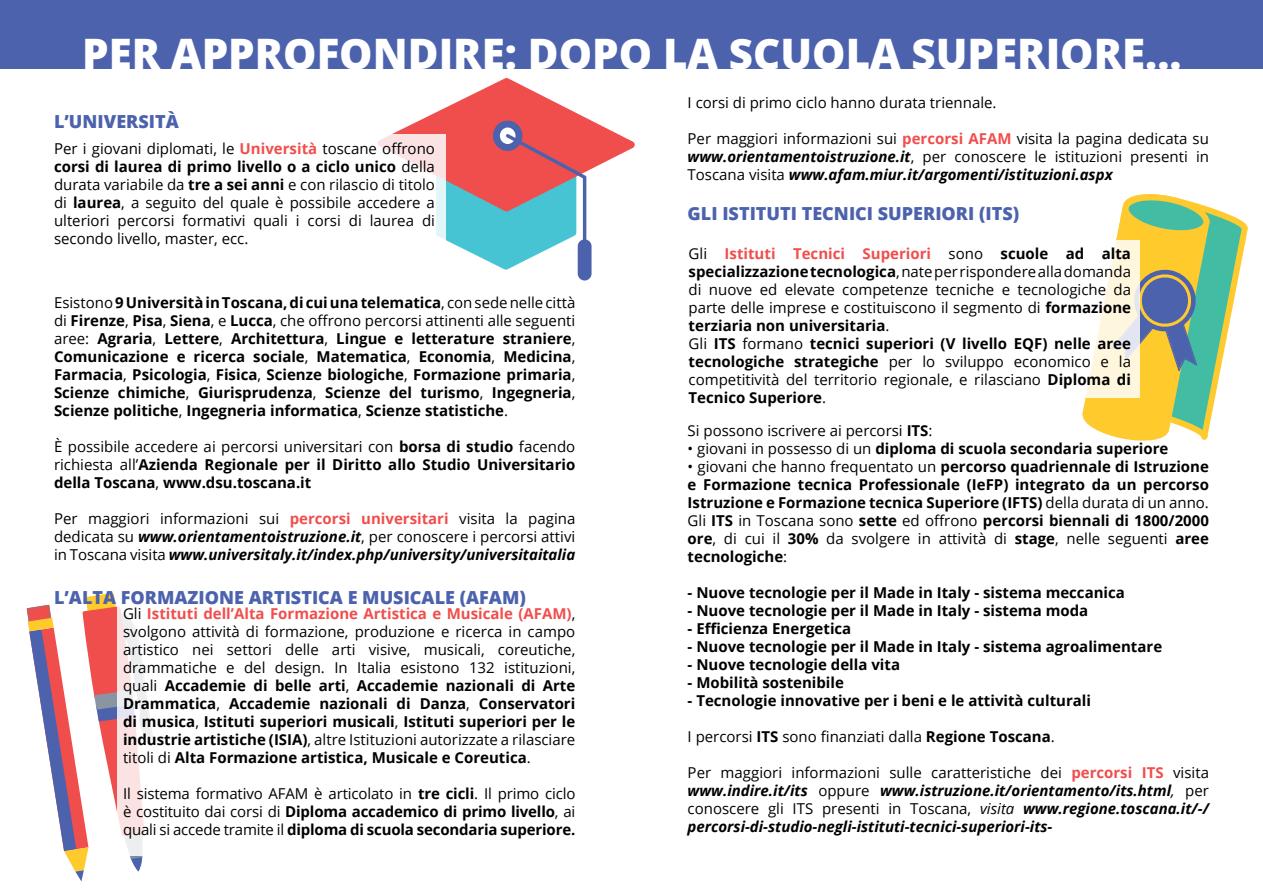
<style>
.page{position:relative;width:1263px;height:893px;background:#fff}
.page>*{position:absolute;margin:0;border:0;box-sizing:border-box;transform-origin:0 0}
.t1{font:800 42px "Open Sans";color:#fff}
.t2{font:800 18px "Open Sans";color:#4c62ad}
.t3{font:15px/18px "Open Sans";color:#000;text-align:justify}
.t4{font:700 15px/18px "Open Sans";color:#000;text-align:justify}
.t5{font:italic 700 15px/18px "Open Sans";color:#000;text-align:justify}
.s1{font-weight:700;color:#f04e4c}
.s2{font-weight:700}
.s3{font-weight:400}
.s4{font-weight:700;font-style:italic}
.s5{font-weight:400;font-style:normal}
.s6{font-style:normal;color:#f04e4c}
</style>
<div class="page">
<svg style="left:26px;top:593px;width:117px;height:288px"></svg>
<div style="left:117px;top:586px;width:275px;height:270px;background:#fff"></div>
<svg style="left:1082px;top:194px;width:166px;height:247px"></svg>
<div style="left:811px;top:240px;width:329px;height:158px;background:#fff"></div>
<svg style="left:392px;top:78px;width:243px;height:203px"></svg>
<div style="left:0;top:0;width:1263px;height:68px;background:#4c62ad"></div>
<div style="left:117px;top:134px;width:329px;height:122px;background:#fff"></div>
<h1 class="t1" style="left:82px;top:22px;width:1101px">PER APPROFONDIRE: DOPO LA SCUOLA SUPERIORE...</h1>
<p class="t2" style="left:54px;top:108px;width:126px">L’UNIVERSITÀ</p>
<p class="t3" style="left:54px;top:140px;width:382px">Per i giovani diplomati, le <span class="s1">Università</span> toscane offrono <span class="s2">corsi di laurea di primo livello o a ciclo unico</span> della durata variabile da <span class="s2">tre a sei anni</span> e con rilascio di titolo di <span class="s2">laurea</span>, a seguito del quale è possibile accedere a ulteriori percorsi formativi quali i corsi di laurea di secondo livello, master, ecc.</p>
<p class="t4" style="left:54px;top:294px;width:523px"><span class="s3">Esistono</span> 9 Università in Toscana, di cui una telematica<span class="s3">, con sede nelle città di</span> Firenze<span class="s3">,</span> Pisa<span class="s3">,</span> Siena<span class="s3">, e</span> Lucca<span class="s3">, che offrono percorsi attinenti alle seguenti aree:</span> Agraria<span class="s3">,</span> Lettere<span class="s3">,</span> Architettura<span class="s3">,</span> Lingue e letterature straniere<span class="s3">, </span>Comunicazione e ricerca sociale<span class="s3">,</span> Matematica<span class="s3">,</span> Economia<span class="s3">,</span> Medicina<span class="s3">, </span>Farmacia<span class="s3">,</span> Psicologia<span class="s3">,</span> Fisica<span class="s3">,</span> Scienze biologiche<span class="s3">,</span> Formazione primaria<span class="s3">, </span>Scienze chimiche<span class="s3">,</span> Giurisprudenza<span class="s3">,</span> Scienze del turismo<span class="s3">,</span> Ingegneria<span class="s3">, </span>Scienze politiche<span class="s3">,</span> Ingegneria informatica<span class="s3">,</span> Scienze statistiche<span class="s3">.</span></p>
<p class="t4" style="left:54px;top:438px;width:523px"><span class="s3">È possibile accedere ai percorsi universitari con</span> borsa di studio <span class="s3">facendo richiesta all’</span>Azienda Regionale per il Diritto allo Studio Universitario della Toscana<span class="s3">,</span> www.dsu.toscana.it</p>
<p class="t3" style="left:54px;top:510px;width:523px">Per maggiori informazioni sui <span class="s1">percorsi universitari</span> visita la pagina dedicata su <span class="s4">www.orientamentoistruzione.it</span>, per conoscere i percorsi attivi in Toscana visita <span class="s4">www.universitaly.it/index.php/university/universitaitalia</span></p>
<p class="t2" style="left:54px;top:583px;width:473px">L’ALTA FORMAZIONE ARTISTICA E MUSICALE (AFAM)</p>
<p class="t3" style="left:123px;top:604px;width:454px">Gli <span class="s1">Istituti dell’Alta Formazione Artistica e Musicale (AFAM)</span>, svolgono attività di formazione, produzione e ricerca in campo artistico nei settori delle arti visive, musicali, coreutiche, drammatiche e del design. In Italia esistono 132 istituzioni, quali <span class="s2">Accademie di belle arti</span>, <span class="s2">Accademie nazionali di Arte Drammatica</span>, <span class="s2">Accademie nazionali di Danza</span>, <span class="s2">Conservatori di musica</span>, <span class="s2">Istituti superiori musicali</span>, <span class="s2">Istituti superiori per le industrie artistiche (ISIA)</span>, altre Istituzioni autorizzate a rilasciare titoli di <span class="s2">Alta Formazione artistica, Musicale e Coreutica</span>.</p>
<p class="t3" style="left:123px;top:784px;width:454px">Il sistema formativo AFAM è articolato in <span class="s2">tre cicli</span>. Il primo ciclo è costituito dai corsi di <span class="s2">Diploma accademico di primo livello</span>, ai quali si accede tramite il <span class="s2">diploma di scuola secondaria superiore.</span></p>
<p class="t3" style="left:688px;top:93px;width:310px">I corsi di primo ciclo hanno durata triennale.</p>
<p class="t3" style="left:688px;top:129px;width:523px">Per maggiori informazioni sui <span class="s1">percorsi AFAM</span> visita la pagina dedicata su <span class="s4">www.orientamentoistruzione.it</span>, per conoscere le istituzioni presenti in Toscana visita <span class="s4">www.afam.miur.it/argomenti/istituzioni.aspx</span></p>
<p class="t2" style="left:688px;top:200px;width:333px">GLI ISTITUTI TECNICI SUPERIORI (ITS)</p>
<p class="t3" style="left:689px;top:245px;width:444px;text-align:left">Gli <span class="s1">Istituti Tecnici Superiori</span> sono <span class="s2">scuole ad alta specializzazione tecnologica</span>, nate per rispondere alla domanda di nuove ed elevate competenze tecniche e tecnologiche da parte delle imprese e costituiscono il segmento di <span class="s2">formazione terziaria non universitaria</span>.<br>Gli <span class="s2">ITS</span> formano <span class="s2">tecnici superiori (V livello EQF) nelle aree tecnologiche strategiche</span> per lo sviluppo economico e la competitività del territorio regionale, e rilasciano <span class="s2">Diploma di Tecnico Superiore</span>.</p>
<p class="t3" style="left:688px;top:421px;width:246px">Si possono iscrivere ai percorsi <span class="s2">ITS</span>:</p>
<p class="t4" style="left:688px;top:439px;width:482px"><span class="s3">• giovani in possesso di un</span> diploma di scuola secondaria superiore</p>
<p class="t4" style="left:688px;top:457px;width:523px"><span class="s3">• giovani che hanno frequentato un</span> percorso quadriennale di Istruzione e Formazione tecnica Professionale (IeFP) integrato da un percorso Istruzione e Formazione tecnica Superiore (IFTS) <span class="s3">della durata di un anno.<br>Gli</span> ITS <span class="s3">in Toscana sono</span> sette <span class="s3">ed offrono</span> percorsi biennali di 1800/2000 ore<span class="s3">, di cui il</span> 30% <span class="s3">da svolgere in attività di</span> stage<span class="s3">, nelle seguenti</span> aree tecnologiche<span class="s3">:</span></p>
<p class="t4" style="left:688px;top:583px;width:439px">- Nuove tecnologie per il Made in Italy - sistema meccanica</p>
<p class="t4" style="left:688px;top:601px;width:402px">- Nuove tecnologie per il Made in Italy - sistema moda</p>
<p class="t4" style="left:688px;top:619px;width:165px">- Efficienza Energetica</p>
<p class="t4" style="left:688px;top:637px;width:476px">- Nuove tecnologie per il Made in Italy - sistema agroalimentare</p>
<p class="t4" style="left:688px;top:655px;width:214px">- Nuove tecnologie della vita</p>
<p class="t4" style="left:688px;top:673px;width:158px">- Mobilità sostenibile</p>
<p class="t4" style="left:688px;top:691px;width:405px">- Tecnologie innovative per i beni e le attività culturali</p>
<p class="t3" style="left:688px;top:727px;width:369px">I percorsi <span class="s2">ITS</span> sono finanziati dalla <span class="s2">Regione Toscana</span>.</p>
<p class="t5" style="left:688px;top:763px;width:523px"><span class="s5">Per maggiori informazioni sulle caratteristiche dei</span> <span class="s6">percorsi ITS</span> <span class="s5">visita </span>www.indire.it/its <span class="s5">oppure</span> www.istruzione.it/orientamento/its.html<span class="s3">,</span> <span class="s5">per conoscere gli ITS presenti in Toscana,</span> <span class="s3">visita</span> www.regione.toscana.it/-/ percorsi-di-studio-negli-istituti-tecnici-superiori-its-</p>
</div>
